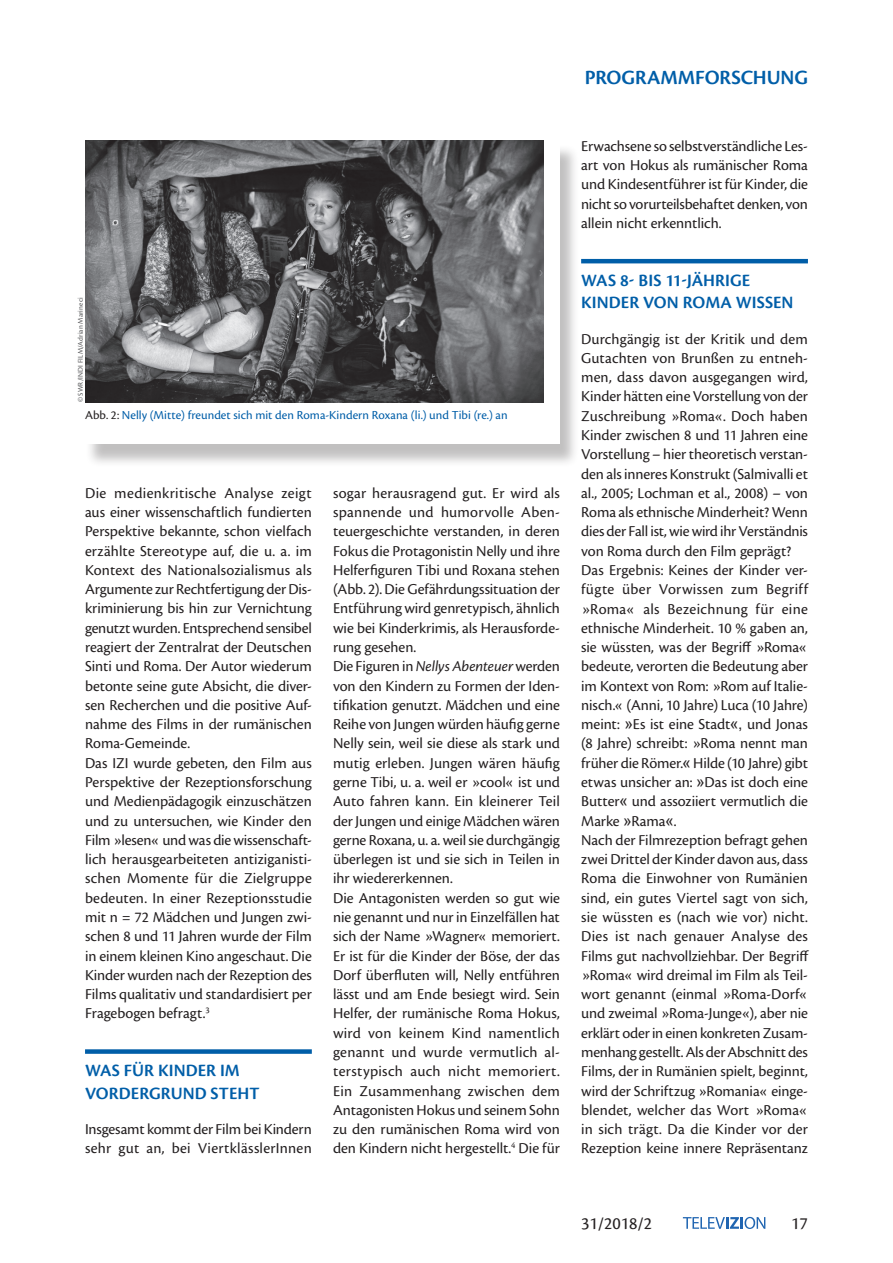
<style>
.page{position:relative;width:893px;height:1263px;background:#fff}
.page>*{position:absolute;margin:0;border:0;box-sizing:border-box;transform-origin:0 0}
.t1{font:600 21px "Cronos Pro";letter-spacing:-.005em;color:#005ea8}
.t2{font:600 18px/22.5px "Cronos Pro";letter-spacing:.005em;color:#005ea8}
.t3{font:18px "Cronos Pro";color:#231f20}
.t4{font:15.75px/19.4px "Cronos Pro";letter-spacing:-.005em;color:#231f20}
.t5{font:12.75px "Cronos Pro";letter-spacing:.005em;color:#005ea8}
.t6{font:7.5px "Cronos Pro";letter-spacing:.015em;color:#57585a}
.s1{color:#231f20}
.s2{font-style:italic}
.s3{font-family:"Arial"}
</style>
<div class="page">
<svg style="left:683px;top:1217px;width:82px;height:12px"></svg>
<div style="left:86px;top:145px;width:493px;height:322px;background:#231f20;opacity:.28"></div>
<div style="left:85px;top:140px;width:475px;height:304px;background:#fff"></div>
<div style="left:85px;top:1049px;width:227px;height:5px;background:#005ea8"></div>
<hr style="left:581px;top:259px;width:227px;height:4px;background:#005ea8">
<img style="left:85px;top:140px;width:458px;height:262px">
<h1 class="t1" style="left:585px;top:65px;width:225px">PROGRAMMFORSCHUNG</h1>
<p class="t6" style="left:76px;top:402px;width:106px;rotate:-90deg">© SWR/INDI FILM/Adrian Marineci</p>
<p class="t5" style="left:85px;top:407px;width:424px"><span class="s1">Abb. 2:</span> Nelly (Mitte) freundet sich mit den Roma-Kindern Roxana (li.) und Tibi (re.) an</p>
<p class="t4" style="left:85px;top:483px;width:228px">Die medienkritische Analyse zeigt aus einer wissenschaftlich fundierten Perspektive bekannte, schon vielfach erzählte Stereotype auf, die u. a. im Kontext des Nationalsozialismus als Argumente zur Rechtfertigung der Dis&shy;kriminierung bis hin zur Vernichtung genutzt wurden. Entsprechend sensibel reagiert der Zentralrat der Deutschen Sinti und Roma. Der Autor wiederum betonte seine gute Absicht, die diver&shy;sen Recherchen und die positive Auf&shy;nahme des Films in der rumänischen Roma-Gemeinde.<br>Das IZI wurde gebeten, den Film aus Perspektive der Rezeptionsforschung und Medienpädagogik einzuschätzen und zu untersuchen, wie Kinder den Film »lesen« und was die wissenschaft&shy;lich herausgearbeiteten antiziganisti&shy;schen Momente für die Zielgruppe bedeuten. In einer Rezeptionsstudie mit n = 72 Mädchen und Jungen zwi&shy;schen 8 und 11 Jahren wurde der Film in einem kleinen Kino angeschaut. Die Kinder wurden nach der Rezeption des Films qualitativ und standardisiert per Fragebogen befragt.<sup>3</sup></p>
<p class="t2" style="left:85px;top:1059px;width:176px">WAS FÜR KINDER IM<br>VORDERGRUND STEHT</p>
<p class="t4" style="left:85px;top:1119px;width:228px">Insgesamt kommt der Film bei Kindern sehr gut an, bei ViertklässlerInnen</p>
<p class="t4" style="left:333px;top:483px;width:228px">sogar herausragend gut. Er wird als spannende und humorvolle Aben&shy;teuergeschichte verstanden, in deren Fokus die Protagonistin Nelly und ihre Helferfiguren Tibi und Roxana stehen (Abb. 2). Die Gefährdungssituation der Entführung wird genretypisch, ähnlich wie bei Kinderkrimis, als Herausforde&shy;rung gesehen.<br>Die Figuren in <span class="s2">Nellys Abenteuer</span> werden von den Kindern zu Formen der Iden&shy;tifikation genutzt. Mädchen und eine Reihe von Jungen würden häufig gerne Nelly sein, weil sie diese als stark und mutig erleben. Jungen wären häufig gerne Tibi, u. a. weil er »cool« ist und Auto fahren kann. Ein kleinerer Teil der Jungen und einige Mädchen wären gerne Roxana, u. a. weil sie durchgängig überlegen ist und sie sich in Teilen in ihr wiedererkennen.<br>Die Antagonisten werden so gut wie nie genannt und nur in Einzelfällen hat sich der Name »Wagner« memoriert.<br>Er ist für die Kinder der Böse, der das Dorf überfluten will, Nelly entführen lässt und am Ende besiegt wird. Sein Helfer, der rumänische Roma Hokus, wird von keinem Kind namentlich genannt und wurde vermutlich al&shy;terstypisch auch nicht memoriert.<br>Ein Zusammenhang zwischen dem Antagonisten Hokus und seinem Sohn zu den rumänischen Roma wird von den Kindern nicht hergestellt.<sup>4</sup> Die für</p>
<p class="t4" style="left:581px;top:136px;width:228px;text-align:justify">Erwachsene so selbstverständliche Les&shy;art von Hokus als rumänischer Roma und Kindesentführer ist für Kinder, die nicht so vorurteilsbehaftet denken, von allein nicht erkenntlich.</p>
<p class="t2" style="left:581px;top:269px;width:214px">WAS 8- BIS 11-JÄHRIGE<br>KINDER VON ROMA WISSEN</p>
<p class="t4" style="left:581px;top:329px;width:229px">Durchgängig ist der Kritik und dem Gutachten von Brunßen zu entneh&shy;men, dass davon ausgegangen wird, Kinder hätten eine Vorstellung von der Zuschreibung »Roma«. Doch haben Kinder zwischen 8 und 11 Jahren eine Vorstellung – hier theoretisch verstan&shy;den als inneres Konstrukt (Salmivalli et al., 2005; Lochman et al., 2008) – von Roma als ethnische Minderheit? Wenn dies der Fall ist, wie wird ihr Verständnis von Roma durch den Film geprägt?<br>Das Ergebnis: Keines der Kinder ver&shy;fügte über Vorwissen zum Begriff »Roma« als Bezeichnung für eine ethnische Minderheit. 10 % gaben an, sie wüssten, was der Begriff »Roma« bedeute, verorten die Bedeutung aber im Kontext von Rom: »Rom auf Italie&shy;nisch.« (Anni, 10 Jahre) Luca (10 Jahre) meint: <span class="s3">»</span>Es ist eine Stadt<span class="s3">«,</span> und Jonas (8 Jahre) schreibt: »Roma nennt man früher die Römer.<span class="s3">«</span> Hilde (10 Jahre) gibt etwas unsicher an: <span class="s3">»</span>Das ist doch eine Butter<span class="s3">«</span> und assoziiert vermutlich die Marke <span class="s3">»</span>Rama<span class="s3">«</span>.<br>Nach der Filmrezeption befragt gehen zwei Drittel der Kinder davon aus, dass Roma die Einwohner von Rumänien sind, ein gutes Viertel sagt von sich, sie wüssten es (nach wie vor) nicht.<br>Dies ist nach genauer Analyse des Films gut nachvollziehbar. Der Begriff »Roma« wird dreimal im Film als Teil&shy;wort genannt (einmal »Roma-Dorf« und zweimal »Roma-Junge«), aber nie erklärt oder in einen konkreten Zusam&shy;menhang gestellt. Als der Abschnitt des Films, der in Rumänien spielt, beginnt, wird der Schriftzug »Romania« einge&shy;blendet, welcher das Wort »Roma« in sich trägt. Da die Kinder vor der Rezeption keine innere Repräsentanz</p>
<p class="t3" style="left:581px;top:1213px;width:73px">31/2018/2</p>
<p class="t3" style="left:791px;top:1213px;width:18px">17</p>
</div>
